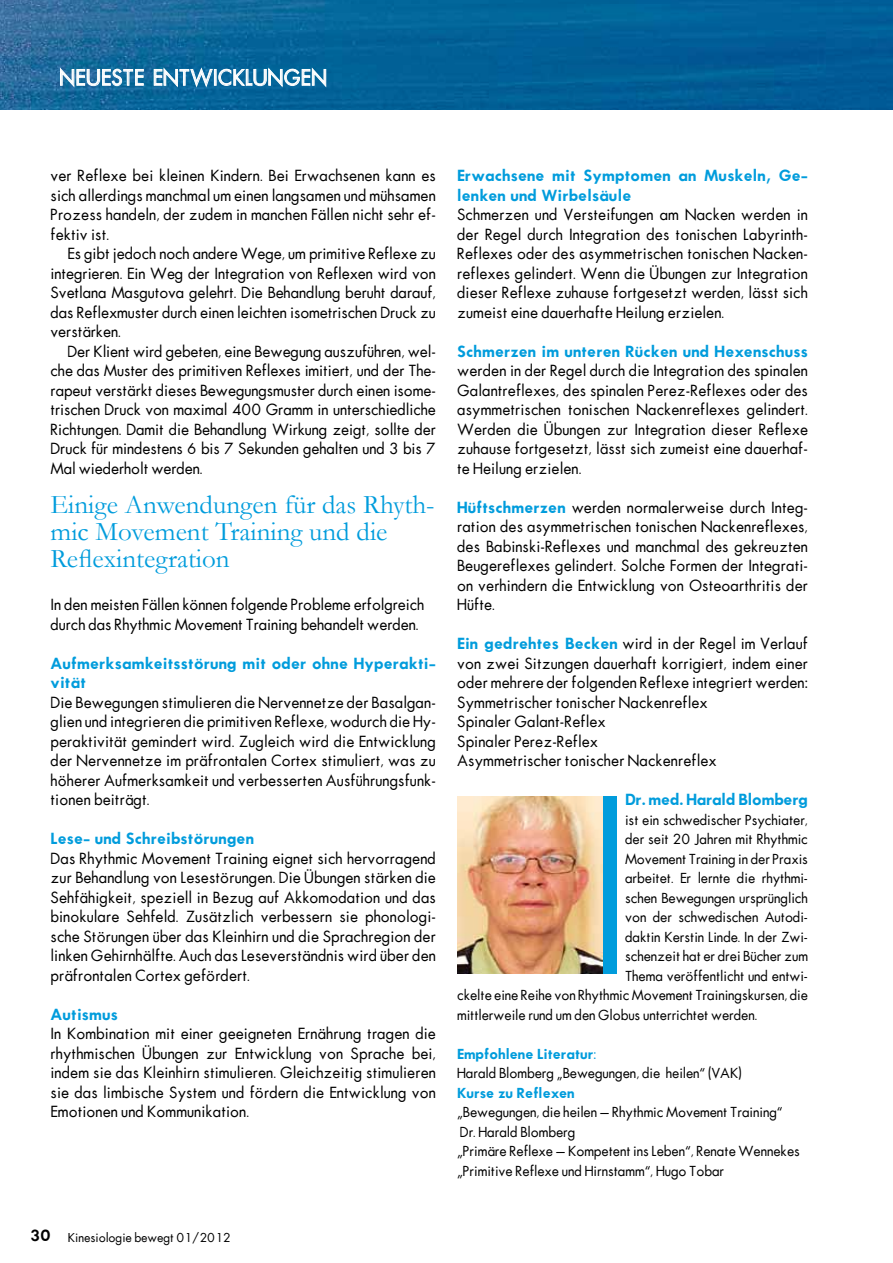
<style>
.page{position:relative;width:893px;height:1263px;background:#fff}
.page>*{position:absolute;margin:0;border:0;box-sizing:border-box;transform-origin:0 0}
.t1{font:27px/27px "Garamond";color:#009cdc}
.t2{font:21px "Futura ICG Book";letter-spacing:.035em;color:#fff;scale:.95 1}
.t3{font:15px/19.5px "Futura ICG Book";letter-spacing:.01em;color:#000;text-align:justify}
.t4{font:15px/19.5px "Futura ICG Demi";letter-spacing:.01em;color:#009cdc}
.t5{font:15px "Futura ICG Demi";letter-spacing:-.01em;color:#009cdc}
.t6{font:15px "Futura ICG Demi";color:#000}
.t7{font:13.5px/19.5px "Futura ICG Book";color:#000}
.t8{font:13.5px "Futura ICG Demi";color:#009cdc}
.t9{font:12px "Futura ICG Book";color:#000}
.s1{font-family:"Futura ICG Demi";color:#009cdc}
.s2{font-family:"Futura ICG Book"}
</style>
<div class="page">
<img style="left:0;top:0;width:893px;height:110px">
<svg style="left:60px;top:68px;width:83px;height:19px;background:#6099bb"></svg>
<svg style="left:154px;top:68px;width:172px;height:19px;background:#5194b9"></svg>
<div style="left:457px;top:797px;width:160px;height:177px;background:#009cdc"></div>
<img style="left:457px;top:797px;width:146px;height:177px">
<h2 class="t2" style="left:60px;top:64px;width:283px">Neueste EntwicklungEN</h2>
<p class="t3" style="left:51px;top:166px;width:387px">ver Reflexe bei kleinen Kindern. Bei Erwachsenen kann es sich allerdings manchmal um einen langsamen und mühsamen Prozess handeln, der zudem in manchen Fällen nicht sehr ef&shy;fektiv ist.</p>
<p class="t3" style="left:51px;top:244px;width:387px;text-indent:17px">Es gibt jedoch noch andere Wege, um primitive Reflexe zu integrieren. Ein Weg der Integration von Reflexen wird von Svetlana Masgutova gelehrt. Die Behandlung beruht darauf, das Reflexmuster durch einen leichten isometrischen Druck zu verstärken.</p>
<p class="t3" style="left:51px;top:341px;width:387px;text-indent:17px">Der Klient wird gebeten, eine Bewegung auszuführen, wel&shy;che das Muster des primitiven Reflexes imitiert, und der The&shy;rapeut verstärkt dieses Bewegungsmuster durch einen isome&shy;trischen Druck von maximal 400 Gramm in unterschiedliche Richtungen. Damit die Behandlung Wirkung zeigt, sollte der Druck für mindestens 6 bis 7 Sekunden gehalten und 3 bis 7<br>Mal wiederholt werden.</p>
<h1 class="t1" style="left:51px;top:490px;width:386px">Einige Anwendungen für das Rhyth&shy;mic Movement Training und die<br>Reflexintegration</h1>
<p class="t3" style="left:51px;top:595px;width:375px">In den meisten Fällen können folgende Probleme erfolgreich durch das Rhythmic Movement Training behandelt werden.</p>
<p class="t4" style="left:51px;top:653px;width:387px">Aufmerksamkeitsstörung mit oder ohne Hyperakti&shy;vität</p>
<p class="t3" style="left:51px;top:692px;width:387px">Die Bewegungen stimulieren die Nervennetze der Basalgan&shy;glien und integrieren die primitiven Reflexe, wodurch die Hy&shy;peraktivität gemindert wird. Zugleich wird die Entwicklung der Nervennetze im präfrontalen Cortex stimuliert, was zu höherer Aufmerksamkeit und verbesserten Ausführungsfunk&shy;tionen beiträgt.</p>
<p class="t4" style="left:51px;top:828px;width:205px">Lese- und Schreibstörungen</p>
<p class="t3" style="left:51px;top:848px;width:387px">Das Rhythmic Movement Training eignet sich hervorragend zur Behandlung von Lesestörungen. Die Übungen stärken die Sehfähigkeit, speziell in Bezug auf Akkomodation und das binokulare Sehfeld. Zusätzlich verbessern sie phonologi&shy;sche Störungen über das Kleinhirn und die Sprachregion der linken Gehirnhälfte. Auch das Leseverständnis wird über den präfrontalen Cortex gefördert.</p>
<p class="t4" style="left:51px;top:1004px;width:69px">Autismus</p>
<p class="t3" style="left:51px;top:1024px;width:387px">In Kombination mit einer geeigneten Ernährung tragen die rhythmischen Übungen zur Entwicklung von Sprache bei, indem sie das Kleinhirn stimulieren. Gleichzeitig stimulieren sie das limbische System und fördern die Entwicklung von Emotionen und Kommunikation.</p>
<p class="t6" style="left:30px;top:1226px;width:22px">30</p>
<p class="t9" style="left:68px;top:1230px;width:164px">Kinesiologie bewegt 01/2012</p>
<p class="t4" style="left:457px;top:165px;width:352px">Erwachsene mit Symptomen an Muskeln, Ge&shy;lenken und Wirbelsäule</p>
<p class="t3" style="left:457px;top:205px;width:352px">Schmerzen und Versteifungen am Nacken werden in der Regel durch Integration des tonischen Labyrinth-Reflexes oder des asymmetrischen tonischen Nacken&shy;reflexes gelindert. Wenn die Übungen zur Integration dieser Reflexe zuhause fortgesetzt werden, lässt sich zumeist eine dauerhafte Heilung erzielen.</p>
<p class="t4" style="left:457px;top:341px;width:352px">Schmerzen im unteren Rücken und Hexenschuss</p>
<p class="t3" style="left:457px;top:361px;width:352px">werden in der Regel durch die Integration des spinalen Galantreflexes, des spinalen Perez-Reflexes oder des asymmetrischen tonischen Nackenreflexes gelindert.<br>Werden die Übungen zur Integration dieser Reflexe zuhause fortgesetzt, lässt sich zumeist eine dauerhaf&shy;te Heilung erzielen.</p>
<p class="t3" style="left:457px;top:497px;width:352px"><span class="s1">Hüftschmerzen</span> werden normalerweise durch Integ&shy;ration des asymmetrischen tonischen Nackenreflexes, des Babinski-Reflexes und manchmal des gekreuzten Beugereflexes gelindert. Solche Formen der Integrati&shy;on verhindern die Entwicklung von Osteoarthritis der Hüfte.</p>
<p class="t3" style="left:457px;top:634px;width:352px;text-align:left"><span class="s1">Ein gedrehtes Becken</span> wird in der Regel im Verlauf von zwei Sitzungen dauerhaft korrigiert, indem einer oder mehrere der folgenden Reflexe integriert werden:<br>Symmetrischer tonischer Nackenreflex<br>Spinaler Galant-Reflex<br>Spinaler Perez-Reflex<br>Asymmetrischer tonischer Nackenreflex</p>
<p class="t5" style="left:625px;top:789px;width:184px">Dr. med. Harald Blomberg</p>
<p class="t7" style="left:625px;top:810px;width:184px">ist ein schwedischer Psychiater,</p>
<p class="t7" style="left:625px;top:829px;width:184px">der seit 20 Jahren mit Rhythmic</p>
<p class="t7" style="left:625px;top:849px;width:184px">Movement Training in der Praxis</p>
<p class="t7" style="left:625px;top:868px;width:184px">arbeitet. Er lernte die rhythmi-</p>
<p class="t7" style="left:625px;top:888px;width:184px">schen Bewegungen ursprünglich</p>
<p class="t7" style="left:625px;top:907px;width:184px">von der schwedischen Autodi-</p>
<p class="t7" style="left:625px;top:927px;width:184px">daktin Kerstin Linde. In der Zwi-</p>
<p class="t7" style="left:625px;top:946px;width:184px">schenzeit hat er drei Bücher zum</p>
<p class="t7" style="left:625px;top:966px;width:184px">Thema veröffentlicht und entwi-</p>
<p class="t7" style="left:457px;top:985px;width:352px">ckelte eine Reihe von Rhythmic Movement Trainingskursen, die</p>
<p class="t7" style="left:457px;top:1005px;width:302px">mittlerweile rund um den Globus unterrichtet werden.</p>
<p class="t8" style="left:457px;top:1044px;width:141px">Empfohlene Literatur<span class="s2">:</span></p>
<p class="t7" style="left:457px;top:1063px;width:286px">Harald Blomberg „Bewegungen, die heilen“ (VAK)</p>
<p class="t8" style="left:457px;top:1083px;width:119px">Kurse zu Reflexen</p>
<p class="t7" style="left:457px;top:1102px;width:344px">„Bewegungen, die heilen – Rhythmic Movement Training“ Dr. Harald Blomberg<br>„Primäre Reflexe – Kompetent ins Leben“, Renate Wennekes „Primitive Reflexe und Hirnstamm“, Hugo Tobar</p>
</div>
